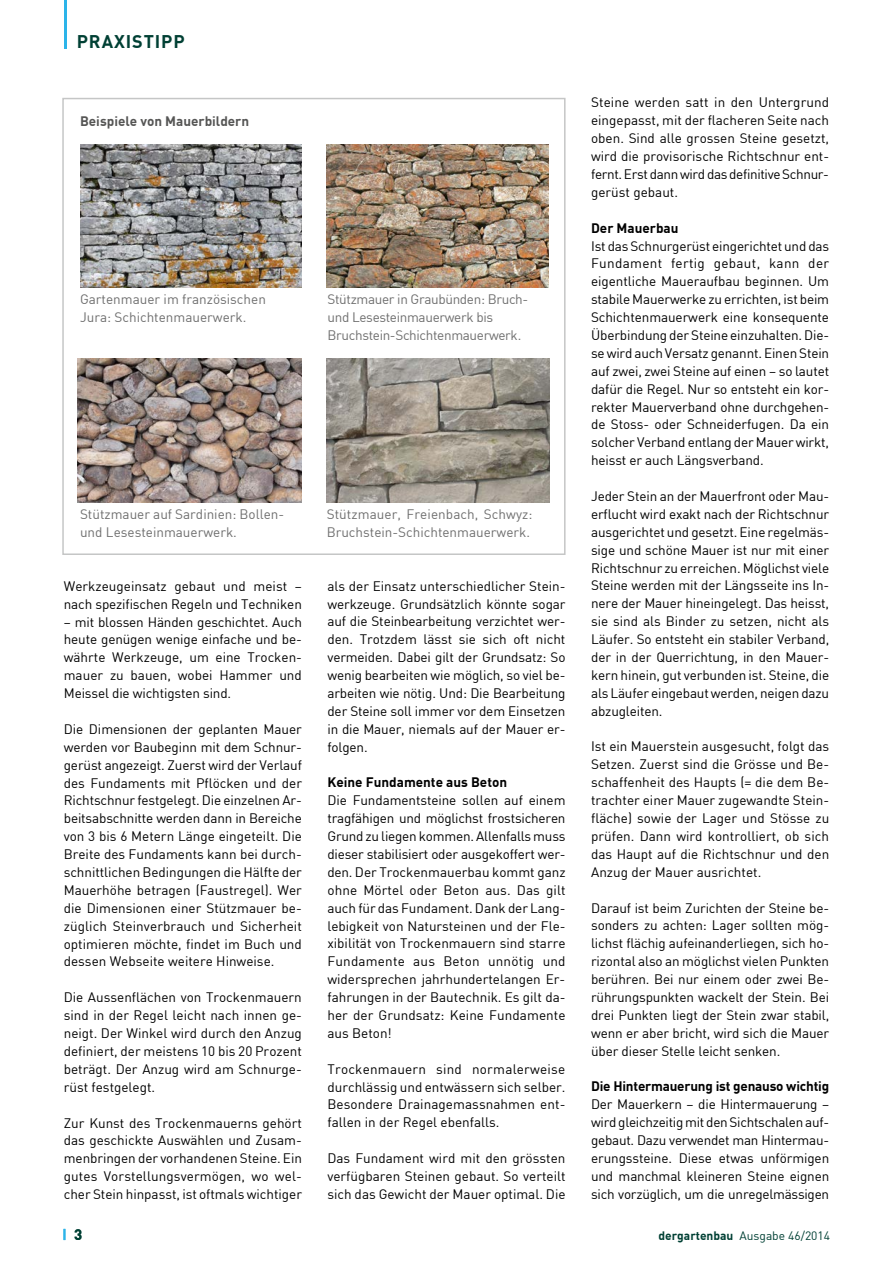
<style>
.page{position:relative;width:893px;height:1263px;background:#fff}
.page>*{position:absolute;margin:0;border:0;box-sizing:border-box;transform-origin:0 0}
.t1{font:700 18px "DIN Offc Pro";letter-spacing:.05em;color:#004034}
.t2{font:700 15px "DIN Offc Pro";color:#004034}
.t3{font:13.5px/17.9px "DIN Offc Pro";letter-spacing:-.01em;color:#000;text-align:justify}
.t4{font:13.5px/17.9px "DIN Offc Pro";color:#6e6e6e}
.t5{font:13.5px/17.9px "DIN Offc Pro";letter-spacing:-.025em;color:#6e6e6e}
.t6{font:700 13.5px "DIN Offc Pro";letter-spacing:-.015em;color:#000}
.t7{font:700 13.5px "DIN Offc Pro";color:#565655}
.t8{font:12px "DIN Offc Pro";color:#004034}
.s1{font-weight:700}
</style>
<div class="page">
<svg style="left:63px;top:1229px;width:2px;height:11px"></svg>
<hr style="left:64px;top:0;width:3px;height:49px;background:#2cb4e9">
<img style="left:80px;top:144px;width:221px;height:143px">
<img style="left:327px;top:144px;width:222px;height:143px">
<img style="left:327px;top:359px;width:223px;height:143px">
<img style="left:78px;top:359px;width:223px;height:143px">
<div style="left:62px;top:98px;width:504px;height:457px;border:2px solid #c5c6c6"></div>
<h1 class="t1" style="left:77px;top:27px;width:110px">PRAXISTIPP</h1>
<p class="t7" style="left:80px;top:109px;width:171px">Beispiele von Mauerbildern</p>
<p class="t4" style="left:80px;top:289px;width:187px">Gartenmauer im französischen<br>Jura: Schichtenmauerwerk.</p>
<p class="t5" style="left:328px;top:289px;width:202px">Stützmauer in Graubünden: Bruch&shy;und Lesesteinmauerwerk bis<br>Bruchstein-Schichtenmauerwerk.</p>
<p class="t4" style="left:80px;top:504px;width:206px">Stützmauer auf Sardinien: Bollen&shy;und Lesesteinmauerwerk.</p>
<p class="t3" style="left:64px;top:576px;width:240px">Werkzeugeinsatz gebaut und meist – nach spezifischen Regeln und Techniken</p>
<p class="t3" style="left:64px;top:611px;width:240px">– mit blossen Händen geschichtet. Auch heute genügen wenige einfache und be&shy;währte Werkzeuge, um eine Trocken&shy;mauer zu bauen, wobei Hammer und Meissel die wichtigsten sind.</p>
<p class="t3" style="left:64px;top:719px;width:240px">Die Dimensionen der geplanten Mauer werden vor Baubeginn mit dem Schnur&shy;gerüst angezeigt. Zuerst wird der Verlauf des Fundaments mit Pflöcken und der Richtschnur festgelegt. Die einzelnen Ar&shy;beitsabschnitte werden dann in Bereiche von 3 bis 6 Metern Länge eingeteilt. Die Breite des Fundaments kann bei durch&shy;schnittlichen Bedingungen die Hälfte der Mauerhöhe betragen (Faustregel). Wer die Dimensionen einer Stützmauer be&shy;züglich Steinverbrauch und Sicherheit optimieren möchte, findet im Buch und dessen Webseite weitere Hinweise.</p>
<p class="t3" style="left:64px;top:987px;width:240px">Die Aussenflächen von Trockenmauern sind in der Regel leicht nach innen ge&shy;neigt. Der Winkel wird durch den Anzug definiert, der meistens 10 bis 20 Prozent beträgt. Der Anzug wird am Schnurge&shy;rüst festgelegt.</p>
<p class="t3" style="left:64px;top:1112px;width:240px">Zur Kunst des Trockenmauerns gehört das geschickte Auswählen und Zusam&shy;menbringen der vorhandenen Steine. Ein gutes Vorstellungsvermögen, wo wel&shy;cher Stein hinpasst, ist oftmals wichtiger</p>
<p class="t4" style="left:327px;top:504px;width:207px">Stützmauer, Freienbach, Schwyz:<br>Bruchstein-Schichtenmauerwerk.</p>
<p class="t3" style="left:327px;top:575px;width:240px">als der Einsatz unterschiedlicher Stein&shy;werkzeuge. Grundsätzlich könnte sogar auf die Steinbearbeitung verzichtet wer&shy;den. Trotzdem lässt sie sich oft nicht vermeiden. Dabei gilt der Grundsatz: So wenig bearbeiten wie möglich, so viel be&shy;arbeiten wie nötig. Und: Die Bearbeitung der Steine soll immer vor dem Einsetzen in die Mauer, niemals auf der Mauer er&shy;folgen.</p>
<p class="t6" style="left:327px;top:771px;width:181px">Keine Fundamente aus Beton</p>
<p class="t3" style="left:327px;top:790px;width:240px">Die Fundamentsteine sollen auf einem tragfähigen und möglichst frostsicheren Grund zu liegen kommen. Allenfalls muss dieser stabilisiert oder ausgekoffert wer&shy;den. Der Trockenmauerbau kommt ganz ohne Mörtel oder Beton aus. Das gilt auch für das Fundament. Dank der Lang&shy;lebigkeit von Natursteinen und der Fle&shy;xibilität von Trockenmauern sind starre Fundamente aus Beton unnötig und widersprechen jahrhundertelangen Er&shy;fahrungen in der Bautechnik. Es gilt da&shy;her der Grundsatz: Keine Fundamente aus Beton!</p>
<p class="t3" style="left:327px;top:1058px;width:240px">Trockenmauern sind normalerweise durchlässig und entwässern sich selber.<br>Besondere Drainagemassnahmen ent&shy;fallen in der Regel ebenfalls.</p>
<p class="t3" style="left:327px;top:1148px;width:240px">Das Fundament wird mit den grössten verfügbaren Steinen gebaut. So verteilt sich das Gewicht der Mauer optimal. Die</p>
<p class="t3" style="left:591px;top:92px;width:240px;text-align:left">Steine werden satt in den Untergrund eingepasst, mit der flacheren Seite nach oben. Sind alle grossen Steine gesetzt, wird die provisorische Richtschnur ent&shy;fernt. Erst dann wird das definitive Schnur&shy;gerüst gebaut.</p>
<p class="t6" style="left:591px;top:216px;width:89px">Der Mauerbau</p>
<p class="t3" style="left:591px;top:235px;width:240px">Ist das Schnurgerüst eingerichtet und das Fundament fertig gebaut, kann der eigentliche Maueraufbau beginnen. Um stabile Mauerwerke zu errichten, ist beim Schichtenmauerwerk eine konsequente Überbindung der Steine einzuhalten. Die&shy;se wird auch Versatz genannt. Einen Stein auf zwei, zwei Steine auf einen – so lautet dafür die Regel. Nur so entsteht ein kor&shy;rekter Mauerverband ohne durchgehen&shy;de Stoss- oder Schneiderfugen. Da ein solcher Verband entlang der Mauer wirkt, heisst er auch Längsverband.</p>
<p class="t3" style="left:591px;top:486px;width:240px;text-align:left">Jeder Stein an der Mauerfront oder Mau&shy;erflucht wird exakt nach der Richtschnur ausgerichtet und gesetzt. Eine regelmäs&shy;sige und schöne Mauer ist nur mit einer Richtschnur zu erreichen. Möglichst viele Steine werden mit der Längsseite ins In&shy;nere der Mauer hineingelegt. Das heisst, sie sind als Binder zu setzen, nicht als Läufer. So entsteht ein stabiler Verband, der in der Querrichtung, in den Mauer&shy;kern hinein, gut verbunden ist. Steine, die als Läufer eingebaut werden, neigen dazu abzugleiten.</p>
<p class="t3" style="left:591px;top:736px;width:240px">Ist ein Mauerstein ausgesucht, folgt das Setzen. Zuerst sind die Grösse und Be&shy;schaffenheit des Haupts (= die dem Be&shy;trachter einer Mauer zugewandte Stein&shy;fläche) sowie der Lager und Stösse zu prüfen. Dann wird kontrolliert, ob sich das Haupt auf die Richtschnur und den Anzug der Mauer ausrichtet.</p>
<p class="t3" style="left:591px;top:897px;width:240px">Darauf ist beim Zurichten der Steine be&shy;sonders zu achten: Lager sollten mög&shy;lichst flächig aufeinanderliegen, sich ho&shy;rizontal also an möglichst vielen Punkten berühren. Bei nur einem oder zwei Be&shy;rührungspunkten wackelt der Stein. Bei drei Punkten liegt der Stein zwar stabil, wenn er aber bricht, wird sich die Mauer über dieser Stelle leicht senken.</p>
<p class="t6" style="left:591px;top:1075px;width:240px">Die Hintermauerung ist genauso wichtig</p>
<p class="t3" style="left:591px;top:1094px;width:240px">Der Mauerkern – die Hintermauerung – wird gleichzeitig mit den Sichtschalen auf&shy;gebaut. Dazu verwendet man Hintermau&shy;erungssteine. Diese etwas unförmigen und manchmal kleineren Steine eignen sich vorzüglich, um die unregelmässigen</p>
<p class="t2" style="left:74px;top:1222px;width:10px">3</p>
<p class="t8" style="left:658px;top:1226px;width:173px"><span class="s1">dergartenbau</span> Ausgabe 46/2014</p>
</div>
